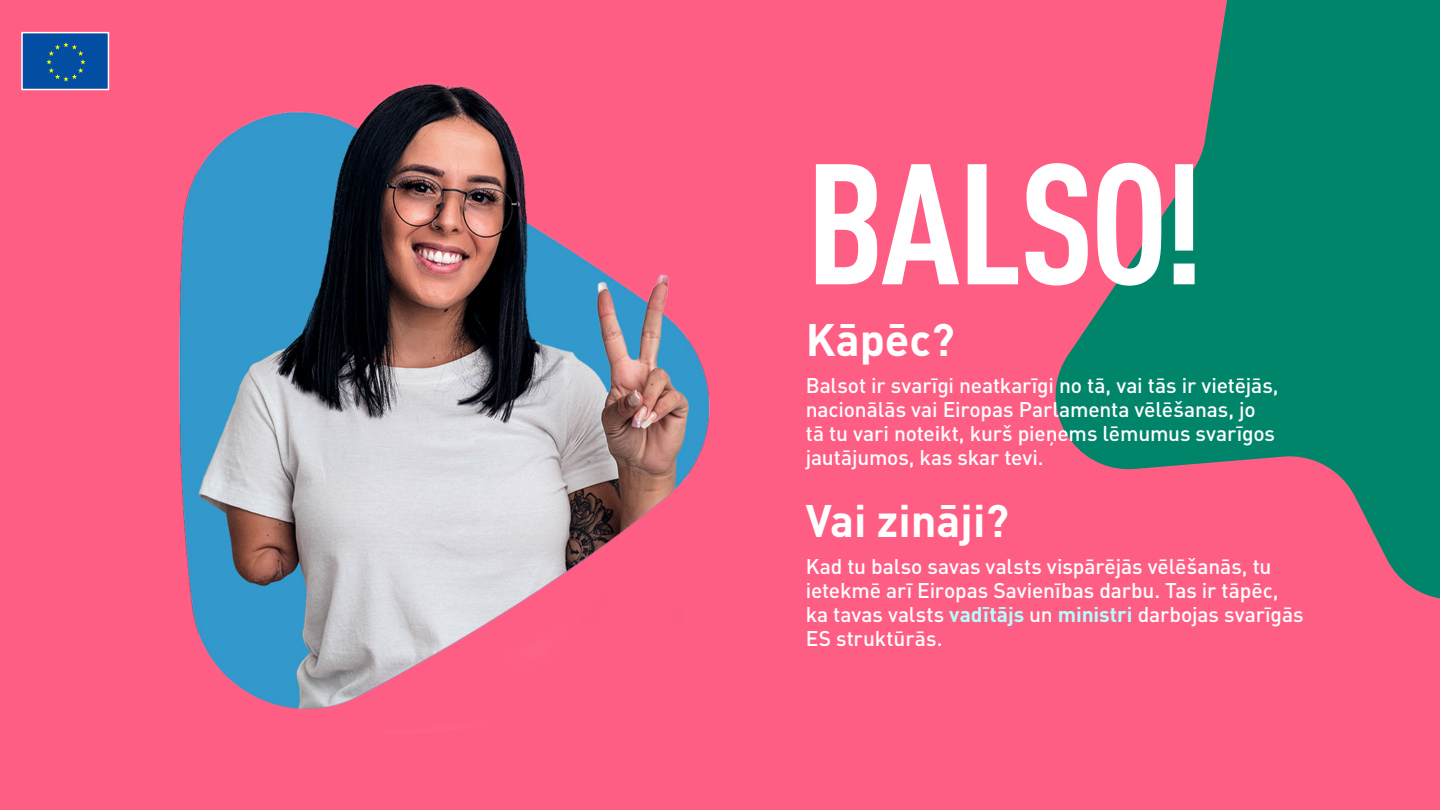
<style>
.page{position:relative;width:1440px;height:810px;background:#ff5e84}
.page>*{position:absolute;margin:0;border:0;box-sizing:border-box;transform-origin:0 0}
.t1{font:700 condensed 168.75px "DIN Pro";letter-spacing:-.02em;color:#fff}
.H3{font:700 45px "DIN Pro";color:#fff}
.t2{font:500 21px/24px "DIN Pro";letter-spacing:-.005em;color:#fff}
.s1{font-weight:700;color:#b3ffff}
</style>
<div class="page">
<svg style="left:1055px;top:0;width:385px;height:599px;fill:#00856b"></svg>
<img style="left:179px;top:82px;width:531px;height:628px">
<div style="left:21px;top:32px;width:88px;height:58px;background:#034ea2;border:2px solid #fff"></div>
<svg style="left:46px;top:42px;width:40px;height:39px"></svg>
<h2 class="t1" style="left:806px;top:97px;width:400px">BALSO!</h2>
<p class="H3" style="left:806px;top:303px;width:150px">Kāpēc?</p>
<p class="t2" style="left:806px;top:371px;width:474px">Balsot ir svarīgi neatkarīgi no tā, vai tās ir vietējās, nacionālās vai Eiropas Parlamenta vēlēšanas, jo tā tu vari noteikt, kurš pieņems lēmumus svarīgos jautājumos, kas skar tevi.</p>
<p class="H3" style="left:806px;top:483px;width:205px">Vai zināji?</p>
<p class="t2" style="left:806px;top:552px;width:500px">Kad tu balso savas valsts vispārējās vēlēšanās, tu ietekmē arī Eiropas Savienības darbu. Tas ir tāpēc, ka tavas valsts <span class="s1">vadītājs</span> un <span class="s1">ministri</span> darbojas svarīgās ES struktūrās.</p>
</div>
